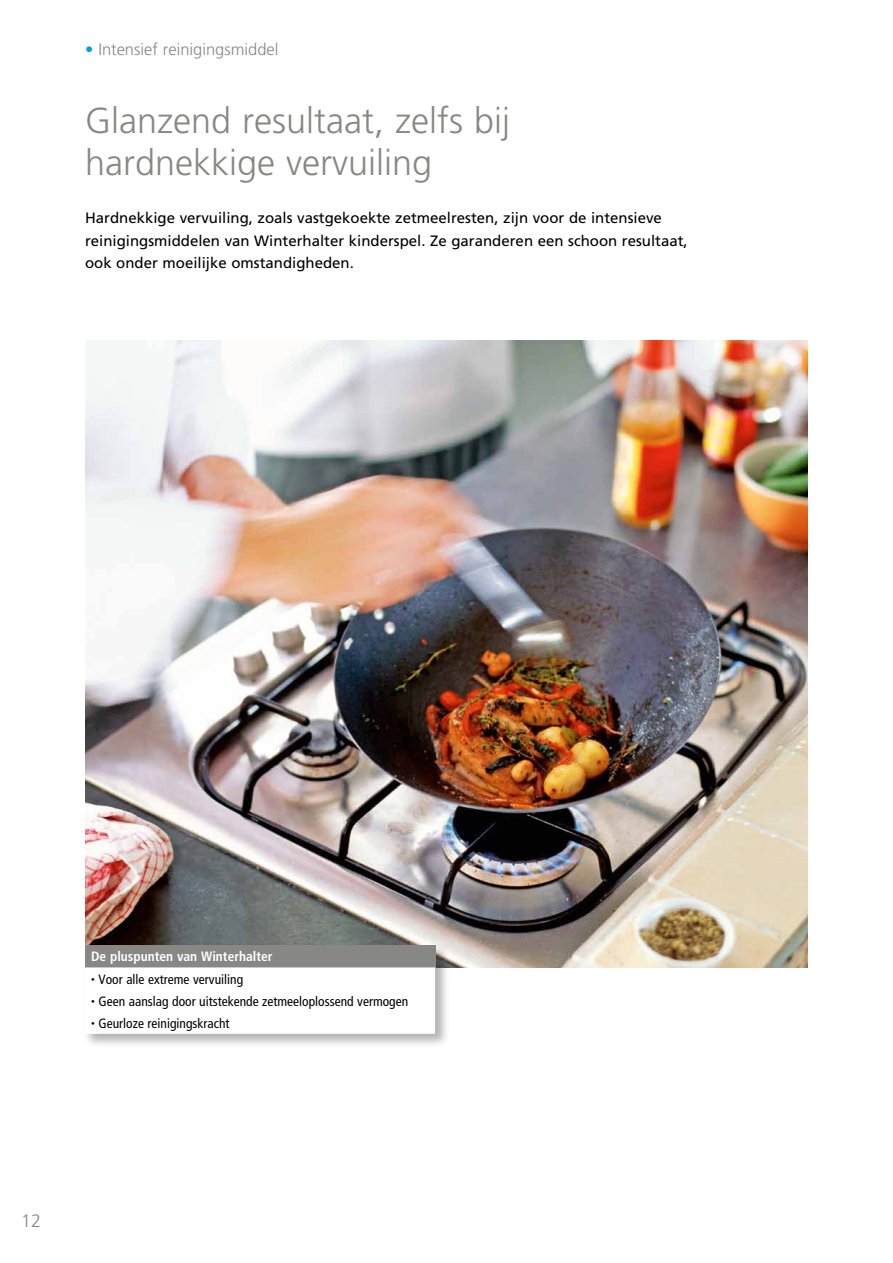
<style>
.page{position:relative;width:893px;height:1263px;background:#fff}
.page>*{position:absolute;margin:0;border:0;box-sizing:border-box;transform-origin:0 0}
.t1{font:300 36px/42px "Frutiger LT Pro";color:#878786}
.t2{font:300 18px "Frutiger LT Pro";color:#878786}
.t3{font:300 16.5px "Frutiger LT Pro";color:#878786}
.t4{font:15px/22.5px "Frutiger LT Pro";color:#000}
.t5{font:condensed 13.5px "Frutiger LT Pro";color:#000}
.t6{font:700 condensed 13.5px "Frutiger LT Pro";color:#fff}
.s1{color:#009ee3}
.s2{font-size:7.5px}
</style>
<div class="page">
<img style="left:85px;top:340px;width:723px;height:627px">
<div style="left:83px;top:943px;width:367px;height:105px;background:#000;opacity:.3"></div>
<div style="left:85px;top:945px;width:350px;height:22px;background:#878786"></div>
<svg style="left:85px;top:967px;width:350px;height:67px"></svg>
<p class="t3" style="left:85px;top:40px;width:195px"><span class="s1">•</span> Intensief reinigingsmiddel</p>
<h1 class="t1" style="left:85px;top:100px;width:427px">Glanzend resultaat, zelfs bij hardnekkige vervuiling</h1>
<p class="t4" style="left:85px;top:207px;width:604px">Hardnekkige vervuiling, zoals vastgekoekte zetmeelresten, zijn voor de intensieve reinigingsmiddelen van Winterhalter kinderspel. Ze garanderen een schoon resultaat, ook onder moeilijke omstandigheden.</p>
<p class="t6" style="left:91px;top:948px;width:183px">De pluspunten van Winterhalter</p>
<p class="t5" style="left:91px;top:971px;width:154px"><span class="s2">•</span> Voor alle extreme vervuiling</p>
<p class="t5" style="left:91px;top:993px;width:319px"><span class="s2">•</span> Geen aanslag door uitstekende zetmeeloplossend vermogen</p>
<p class="t5" style="left:91px;top:1015px;width:140px"><span class="s2">•</span> Geurloze reinigingskracht</p>
<p class="t2" style="left:21px;top:1210px;width:22px">12</p>
</div>
